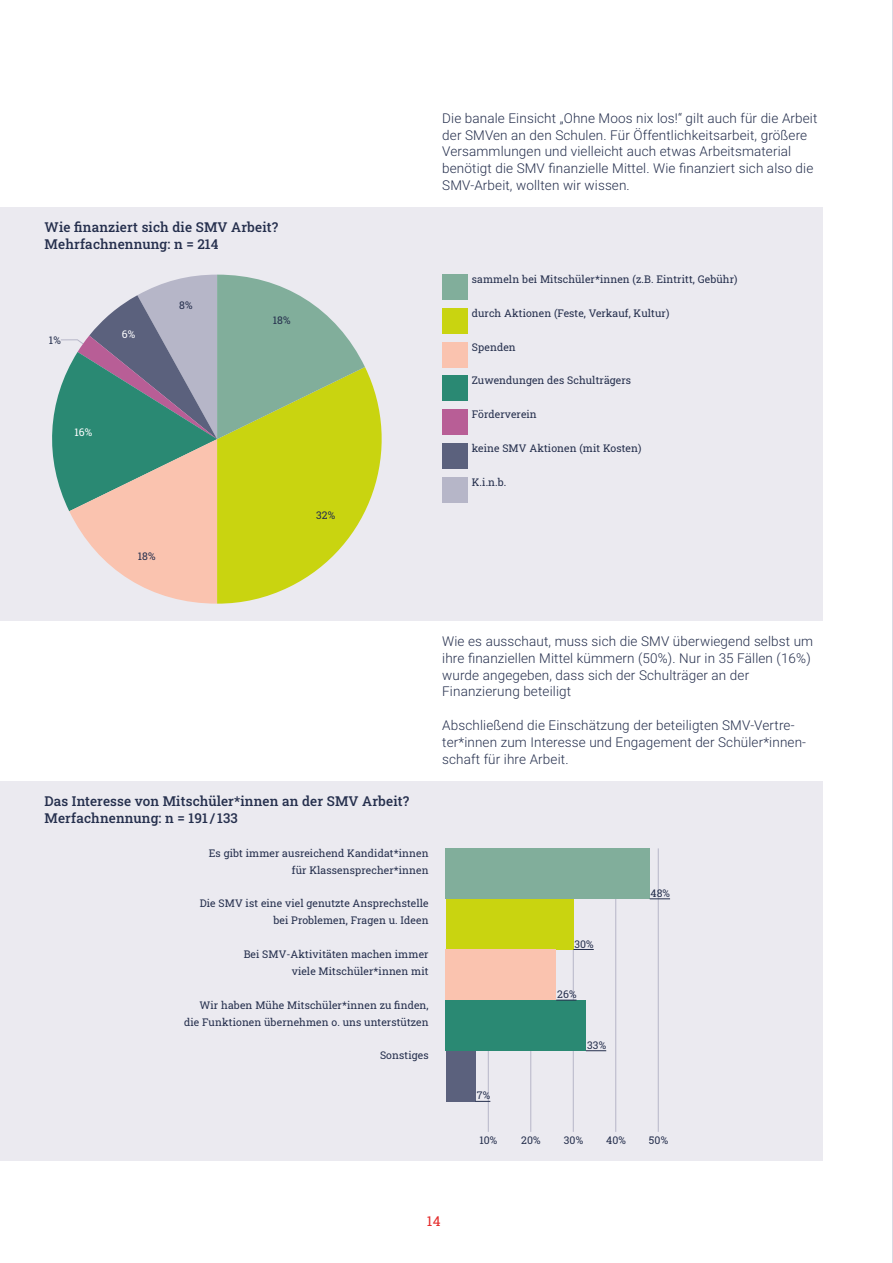
<style>
.page{position:relative;width:893px;height:1263px;background:#fff}
.page>*{position:absolute;margin:0;border:0;box-sizing:border-box;transform-origin:0 0}
.Copytexte_RoboReg_9p{font:300 13.5px/16.8px "Roboto";letter-spacing:.01em;color:#252f4d}
.Zwischenhead_RoboSla{font:500 13.5px/16.8px "Roboto Slab";letter-spacing:.01em;color:#252f4d}
.t1{font:13.5px "Roboto Slab";color:#e42b2b}
.Marginal_RoboSlabReg{font:10.5px/16.8px "Roboto Slab";letter-spacing:.01em;color:#252f4d;text-align:right}
.Marginal_RoboSlabReg-2{font:10.5px "Roboto Slab";color:#fff}
</style>
<div class="page">
<div style="left:0;top:207px;width:823px;height:413px;background:#ebeaf0"></div>
<div style="left:442px;top:410px;width:26px;height:25px;background:#b85e96"></div>
<div style="left:442px;top:376px;width:26px;height:25px;background:#2a8973"></div>
<div style="left:442px;top:342px;width:26px;height:25px;background:#fac3af"></div>
<div style="left:442px;top:308px;width:26px;height:26px;background:#c9d410"></div>
<div style="left:442px;top:275px;width:26px;height:25px;background:#81ae9b"></div>
<div style="left:442px;top:443px;width:26px;height:26px;background:#5b617d"></div>
<div style="left:442px;top:477px;width:26px;height:25px;background:#b6b6c8"></div>
<svg style="left:52px;top:275px;width:330px;height:329px"></svg>
<div style="left:0;top:781px;width:823px;height:379px;background:#ebeaf0"></div>
<hr style="left:488px;top:848px;width:1px;height:284px;background:#b6b6c8">
<hr style="left:530px;top:848px;width:1px;height:284px;background:#b6b6c8">
<hr style="left:573px;top:848px;width:1px;height:284px;background:#b6b6c8">
<hr style="left:615px;top:848px;width:1px;height:284px;background:#b6b6c8">
<hr style="left:658px;top:848px;width:1px;height:284px;background:#b6b6c8">
<div style="left:446px;top:848px;width:204px;height:51px;background:#81ae9b"></div>
<div style="left:446px;top:899px;width:127px;height:51px;background:#c9d410"></div>
<div style="left:446px;top:950px;width:110px;height:50px;background:#fac3af"></div>
<div style="left:446px;top:1000px;width:140px;height:51px;background:#2a8973"></div>
<div style="left:446px;top:1051px;width:29px;height:50px;background:#5b617d"></div>
<svg style="left:650px;top:898px;width:20px;height:1px"></svg>
<svg style="left:573px;top:949px;width:21px;height:1px"></svg>
<svg style="left:556px;top:1000px;width:20px;height:1px"></svg>
<svg style="left:586px;top:1050px;width:20px;height:1px"></svg>
<svg style="left:475px;top:1101px;width:15px;height:1px"></svg>
<hr style="left:892px;top:0;width:1px;height:1263px;background:#b6b6c8">
<p class="Zwischenhead_RoboSla" style="left:45px;top:219px;width:235px">Wie finanziert sich die SMV Arbeit?<br>Mehrfachnennung: n = 214</p>
<p class="Marginal_RoboSlabReg" style="left:49px;top:331px;width:13px">1%</p>
<p class="Marginal_RoboSlabReg-2" style="left:122px;top:327px;width:15px">6%</p>
<p class="Marginal_RoboSlabReg" style="left:179px;top:296px;width:15px">8%</p>
<p class="Marginal_RoboSlabReg" style="left:273px;top:311px;width:19px">18%</p>
<p class="Marginal_RoboSlabReg-2" style="left:74px;top:425px;width:19px">16%</p>
<p class="Marginal_RoboSlabReg" style="left:138px;top:547px;width:19px">18%</p>
<p class="Marginal_RoboSlabReg" style="left:316px;top:506px;width:21px">32%</p>
<p class="Copytexte_RoboReg_9p" style="left:442px;top:109px;width:377px">Die banale Einsicht „Ohne Moos nix los!“ gilt auch für die Arbeit der SMVen an den Schulen. Für Öffentlichkeitsarbeit, größere Versammlungen und vielleicht auch etwas Arbeitsmaterial benötigt die SMV finanzielle Mittel. Wie finanziert sich also die SMV-Arbeit, wollten wir wissen.</p>
<p class="Marginal_RoboSlabReg" style="left:472px;top:270px;width:267px">sammeln bei Mitschüler*innen (z.B. Eintritt, Gebühr)</p>
<p class="Marginal_RoboSlabReg" style="left:472px;top:304px;width:199px">durch Aktionen (Feste, Verkauf, Kultur)</p>
<p class="Marginal_RoboSlabReg" style="left:472px;top:338px;width:45px">Spenden</p>
<p class="Marginal_RoboSlabReg" style="left:472px;top:372px;width:161px">Zuwendungen des Schulträgers</p>
<p class="Marginal_RoboSlabReg" style="left:472px;top:405px;width:67px">Förderverein</p>
<p class="Marginal_RoboSlabReg" style="left:472px;top:439px;width:171px">keine SMV Aktionen (mit Kosten)</p>
<p class="Marginal_RoboSlabReg" style="left:472px;top:473px;width:36px">K.i.n.b.</p>
<p class="Zwischenhead_RoboSla" style="left:44px;top:792px;width:366px">Das Interesse von Mitschüler*innen an der SMV Arbeit?</p>
<p class="Zwischenhead_RoboSla" style="left:44px;top:809px;width:195px">Merfachnennung: n = 191 / 133</p>
<p class="Marginal_RoboSlabReg" style="left:209px;top:844px;width:221px">Es gibt immer ausreichend Kandidat*innen für Klassensprecher*innen</p>
<p class="Marginal_RoboSlabReg" style="left:200px;top:895px;width:230px">Die SMV ist eine viel genutzte Ansprechstelle bei Problemen, Fragen u. Ideen</p>
<p class="Marginal_RoboSlabReg" style="left:244px;top:945px;width:186px">Bei SMV-Aktivitäten machen immer viele Mitschüler*innen mit</p>
<p class="Marginal_RoboSlabReg" style="left:184px;top:996px;width:246px">Wir haben Mühe Mitschüler*innen zu finden, die Funktionen übernehmen o. uns unterstützen</p>
<p class="Marginal_RoboSlabReg" style="left:380px;top:1047px;width:50px">Sonstiges</p>
<p class="Copytexte_RoboReg_9p" style="left:442px;top:632px;width:372px">Wie es ausschaut, muss sich die SMV überwiegend selbst um ihre finanziellen Mittel kümmern (50%). Nur in 35 Fällen (16%) wurde angegeben, dass sich der Schulträger an der Finanzierung beteiligt</p>
<p class="Copytexte_RoboReg_9p" style="left:442px;top:716px;width:365px">Abschließend die Einschätzung der beteiligten SMV-Vertre&shy;ter*innen zum Interesse und Engagement der Schüler*innen&shy;schaft für ihre Arbeit.</p>
<p class="Marginal_RoboSlabReg" style="left:477px;top:1087px;width:15px">7%</p>
<p class="Marginal_RoboSlabReg" style="left:574px;top:935px;width:21px">30%</p>
<p class="Marginal_RoboSlabReg" style="left:557px;top:986px;width:21px">26%</p>
<p class="Marginal_RoboSlabReg" style="left:587px;top:1036px;width:21px">33%</p>
<p class="Marginal_RoboSlabReg" style="left:650px;top:884px;width:21px">48%</p>
<p class="Marginal_RoboSlabReg" style="left:479px;top:1131px;width:20px">10%</p>
<p class="Marginal_RoboSlabReg" style="left:521px;top:1131px;width:21px">20%</p>
<p class="Marginal_RoboSlabReg" style="left:564px;top:1131px;width:21px">30%</p>
<p class="Marginal_RoboSlabReg" style="left:606px;top:1131px;width:21px">40%</p>
<p class="Marginal_RoboSlabReg" style="left:649px;top:1131px;width:21px">50%</p>
<p class="t1" style="left:427px;top:1211px;width:15px">14</p>
</div>
